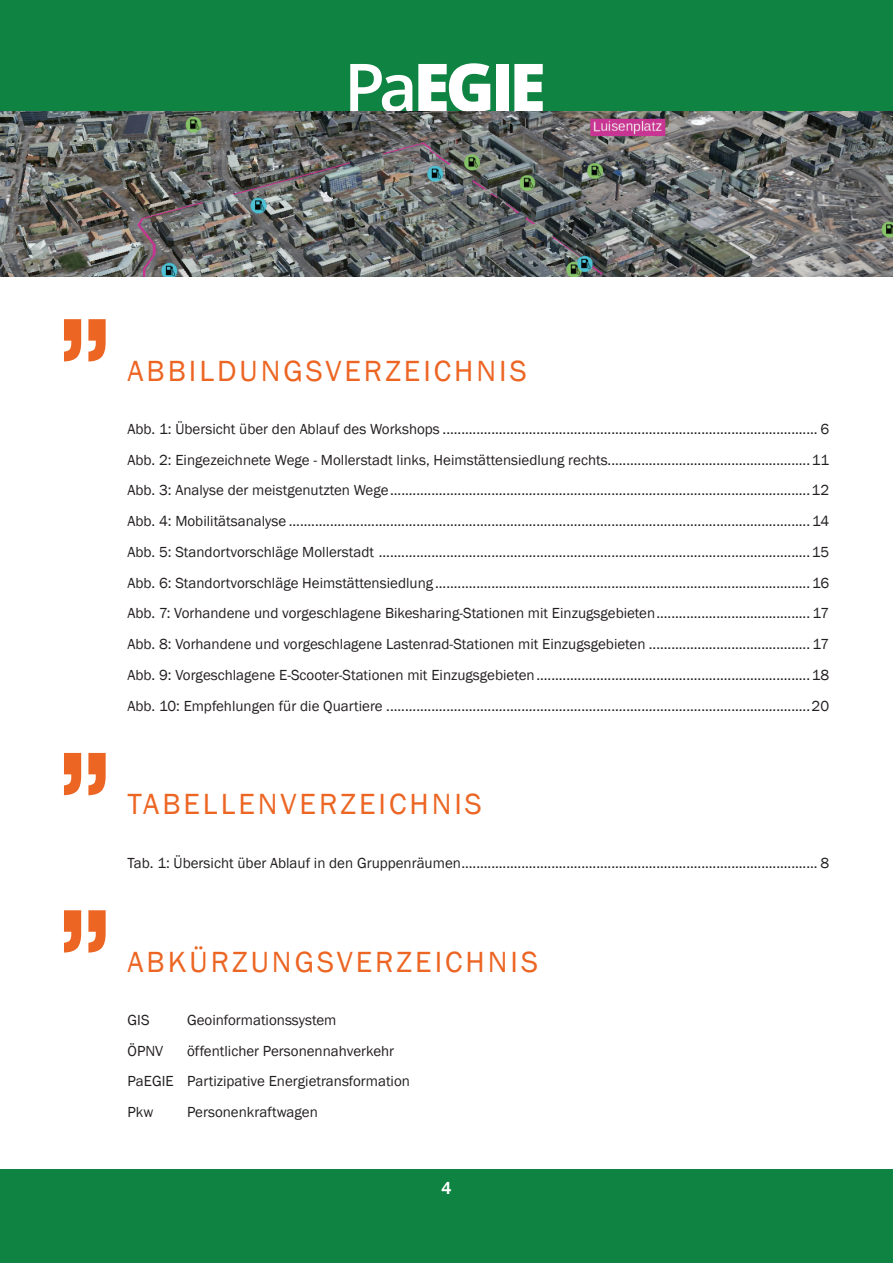
<style>
.page{position:relative;width:893px;height:1263px;background:#fff}
.page>*{position:absolute;margin:0;border:0;box-sizing:border-box;transform-origin:0 0}
.t1{font:150px "Compacta BT";color:#ec6523}
.t2{font:800 66.75px "Open Sans";color:#fff}
.t3{font:30px "Franklin Gothic";letter-spacing:.1em;color:#ec6523}
.t4{font:500 18px "Franklin Gothic";color:#fff}
.t5{font:15px/30.8px "Franklin Gothic";color:#231f20}
.s1{font-weight:600}
</style>
<div class="page">
<div style="left:0;top:0;width:893px;height:252px;background:#0f8341"></div>
<div style="left:0;top:1169px;width:893px;height:94px;background:#0f8341"></div>
<img style="left:0;top:112px;width:893px;height:164px">
<h2 class="t2" style="left:344px;top:37px;width:203px"><span class="s1">Pa</span>EGIE</h2>
<h1 class="t1" style="left:58px;top:193px;width:55px">„</h1>
<h1 class="t1" style="left:58px;top:627px;width:55px">„</h1>
<h1 class="t1" style="left:58px;top:784px;width:55px">„</h1>
<h3 class="t3" style="left:128px;top:352px;width:401px">ABBILDUNGSVERZEICHNIS</h3>
<p class="t5" style="left:128px;top:414px;width:318px">Abb. 1: Übersicht über den Ablauf des Workshops.....................................................................................................</p>
<p class="t5" style="left:820px;top:414px;width:10px">6</p>
<p class="t5" style="left:128px;top:444px;width:485px">Abb. 2: Eingezeichnete Wege - Mollerstadt links, Heimstättensiedlung rechts......................................................</p>
<p class="t5" style="left:812px;top:444px;width:19px">11</p>
<p class="t5" style="left:128px;top:475px;width:266px">Abb. 3: Analyse der meistgenutzten Wege.................................................................................................................</p>
<p class="t5" style="left:812px;top:475px;width:19px">12</p>
<p class="t5" style="left:128px;top:506px;width:166px">Abb. 4: Mobilitätsanalyse ............................................................................................................................................</p>
<p class="t5" style="left:812px;top:506px;width:19px">14</p>
<p class="t5" style="left:128px;top:537px;width:256px">Abb. 5: Standortvorschläge Mollerstadt ....................................................................................................................</p>
<p class="t5" style="left:812px;top:537px;width:19px">15</p>
<p class="t5" style="left:128px;top:567px;width:311px">Abb. 6: Standortvorschläge Heimstättensiedlung.....................................................................................................</p>
<p class="t5" style="left:812px;top:567px;width:19px">16</p>
<p class="t5" style="left:128px;top:598px;width:533px">Abb. 7: Vorhandene und vorgeschlagene Bikesharing-Stationen mit Einzugsgebieten..........................................</p>
<p class="t5" style="left:813px;top:598px;width:18px">17</p>
<p class="t5" style="left:128px;top:629px;width:523px">Abb. 8: Vorhandene und vorgeschlagene Lastenrad-Stationen mit Einzugsgebieten............................................</p>
<p class="t5" style="left:813px;top:629px;width:18px">17</p>
<p class="t5" style="left:128px;top:660px;width:412px">Abb. 9: Vorgeschlagene E-Scooter-Stationen mit Einzugsgebieten..........................................................................</p>
<p class="t5" style="left:812px;top:660px;width:19px">18</p>
<p class="t5" style="left:128px;top:690px;width:260px">Abb. 10: Empfehlungen für die Quartiere..................................................................................................................</p>
<p class="t5" style="left:812px;top:690px;width:19px">20</p>
<h3 class="t3" style="left:128px;top:786px;width:356px">TABELLENVERZEICHNIS</h3>
<p class="t5" style="left:128px;top:847px;width:338px">Tab. 1: Übersicht über Ablauf in den Gruppenräumen................................................................................................</p>
<p class="t5" style="left:820px;top:847px;width:10px">8</p>
<h3 class="t3" style="left:128px;top:943px;width:412px">ABKÜRZUNGSVERZEICHNIS</h3>
<p class="t5" style="left:128px;top:1005px;width:23px">GIS</p>
<p class="t5" style="left:187px;top:1005px;width:151px">Geoinformationssystem</p>
<p class="t5" style="left:128px;top:1036px;width:37px">ÖPNV</p>
<p class="t5" style="left:128px;top:1036px;width:284px;text-indent:60px">öffentlicher Personennahverkehr<br>PaEGIE Partizipative Energietransformation<br>Pkw</p>
<p class="t5" style="left:187px;top:1097px;width:132px">Personenkraftwagen</p>
<p class="t4" style="left:441px;top:1176px;width:12px">4</p>
</div>
